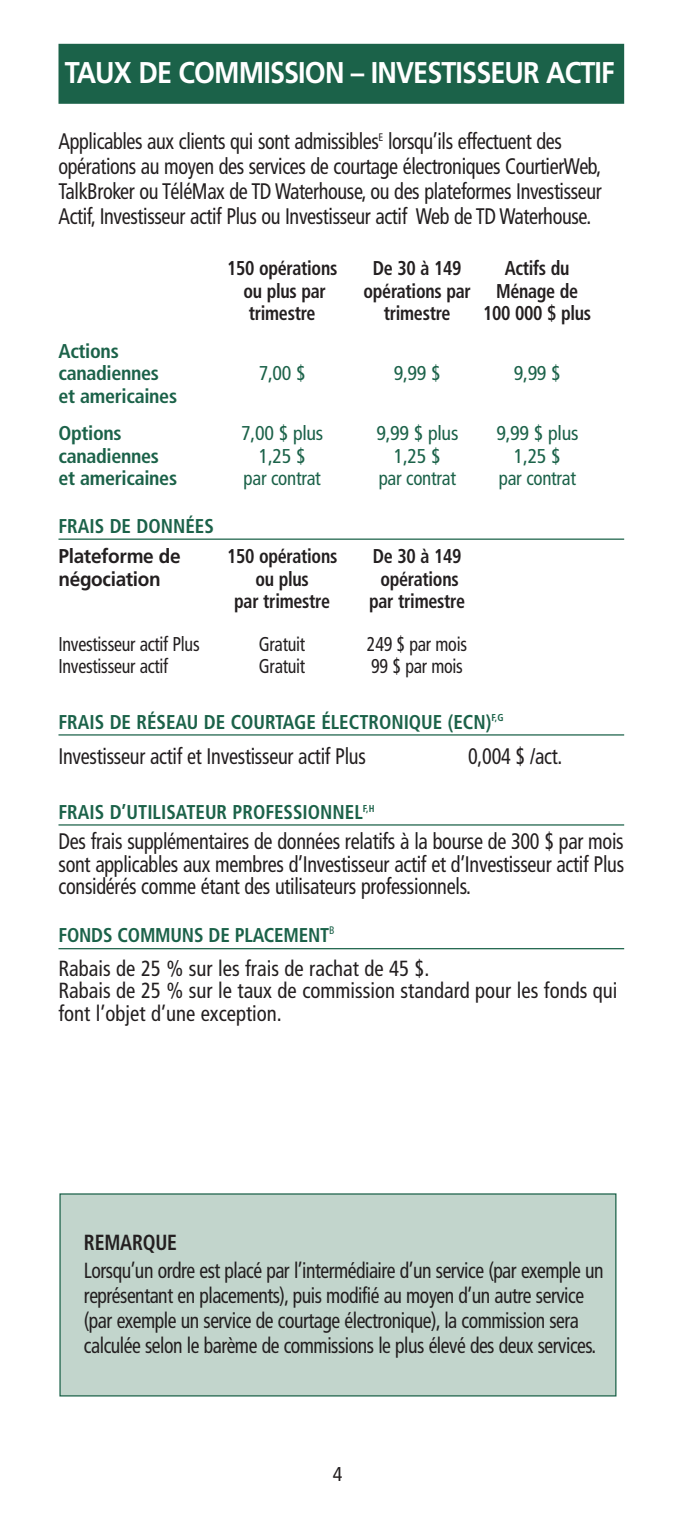
<style>
.page{position:relative;width:675px;height:1530px;background:#fff}
.page>*{position:absolute;margin:0;border:0;box-sizing:border-box;transform-origin:0 0}
.t1{font:700 30px "Frutiger";letter-spacing:-.035em;color:#fff;scale:.9 1}
.t2{font:condensed 22.5px/25px "Frutiger";letter-spacing:-.02em;color:#231f20;scale:.9 1}
.t3{font:condensed 22px/25px "Frutiger";letter-spacing:-.025em;color:#231f20;scale:.9 1}
.t4{font:condensed 22px/22.5px "Frutiger";color:#231f20;scale:.95 1}
.t5{font:700 condensed 22px "Frutiger";letter-spacing:-.01em;color:#231f20;scale:.9 1}
.t6{font:700 condensed 20px "Frutiger";letter-spacing:-.015em;color:#231f20;scale:.9 1}
.t7{font:700 condensed 20px "Frutiger";letter-spacing:-.01em;color:#1b6249;scale:.95 1}
.t8{font:condensed 20px "Frutiger";letter-spacing:-.015em;color:#231f20;scale:.9 1}
.t9{font:700 condensed 20px/22.5px "Frutiger";letter-spacing:-.01em;color:#1b6249}
.t10{font:condensed 20px "Frutiger";letter-spacing:-.015em;color:#1b6249}
.t11{font:condensed 20px "Frutiger";letter-spacing:-.015em;color:#1b6249;scale:.95 1}
.t12{font:700 20px "Frutiger";letter-spacing:-.015em;color:#231f20;scale:.95 1}
.t13{font:condensed 20px "Frutiger";letter-spacing:-.015em;color:#231f20}
</style>
<div class="page">
<div style="left:60px;top:1194px;width:556px;height:202px;background:#c2d5cc"></div>
<div style="left:59px;top:1193px;width:557px;height:204px;border:1px solid #1b6249"></div>
<div style="left:58px;top:44px;width:566px;height:60px;background:#1b6249"></div>
<hr style="left:58px;top:539px;width:566px;height:1px;background:#1b6249">
<hr style="left:58px;top:734px;width:566px;height:2px;background:#1b6249">
<hr style="left:58px;top:824px;width:566px;height:2px;background:#1b6249">
<hr style="left:58px;top:948px;width:566px;height:1px;background:#1b6249">
<h1 class="t1" style="left:65px;top:60px;width:613px">TAUX DE COMMISSION – INVESTISSEUR ACTIF</h1>
<p class="t2" style="left:58px;top:131px;width:605px">Applicables aux clients qui sont admissibles<sup>E</sup> lorsqu’ils effectuent des opérations au moyen des services de courtage électroniques CourtierWeb, TalkBroker ou TéléMax de TD Waterhouse, ou des plateformes Investisseur Actif, Investisseur actif Plus ou Investisseur actif Web de TD Waterhouse.</p>
<p class="t6" style="left:227px;top:260px;width:124px">150 opérations</p>
<p class="t6" style="left:373px;top:260px;width:100px">De 30 à 149</p>
<p class="t6" style="left:505px;top:260px;width:74px">Actifs du</p>
<p class="t6" style="left:243px;top:283px;width:93px">ou plus par</p>
<p class="t6" style="left:364px;top:283px;width:121px">opérations par</p>
<p class="t6" style="left:496px;top:283px;width:93px">Ménage de</p>
<p class="t6" style="left:249px;top:305px;width:76px">trimestre</p>
<p class="t6" style="left:384px;top:305px;width:76px">trimestre</p>
<p class="t6" style="left:483px;top:305px;width:122px">100 000 $ plus</p>
<p class="t9" style="left:58px;top:341px;width:102px">Actions canadiennes</p>
<p class="t10" style="left:259px;top:365px;width:49px">7,00 $</p>
<p class="t10" style="left:394px;top:365px;width:49px">9,99 $</p>
<p class="t10" style="left:514px;top:365px;width:49px">9,99 $</p>
<p class="t9" style="left:58px;top:379px;width:120px;line-height:37.5px">et americaines<br>Options</p>
<p class="t10" style="left:241px;top:425px;width:84px">7,00 $ plus</p>
<p class="t10" style="left:376px;top:425px;width:84px">9,99 $ plus</p>
<p class="t10" style="left:496px;top:425px;width:84px">9,99 $ plus</p>
<p class="t9" style="left:58px;top:446px;width:102px">canadiennes</p>
<p class="t10" style="left:259px;top:448px;width:49px">1,25 $</p>
<p class="t10" style="left:394px;top:448px;width:49px">1,25 $</p>
<p class="t10" style="left:514px;top:448px;width:49px">1,25 $</p>
<p class="t9" style="left:58px;top:469px;width:120px">et americaines</p>
<p class="t11" style="left:244px;top:470px;width:83px">par contrat</p>
<p class="t11" style="left:379px;top:470px;width:83px">par contrat</p>
<p class="t11" style="left:499px;top:470px;width:83px">par contrat</p>
<p class="t7" style="left:58px;top:518px;width:165px">FRAIS DE DONNÉES</p>
<p class="t12" style="left:58px;top:548px;width:130px">Plateforme de</p>
<p class="t6" style="left:227px;top:548px;width:124px">150 opérations</p>
<p class="t6" style="left:373px;top:548px;width:100px">De 30 à 149</p>
<p class="t12" style="left:58px;top:571px;width:109px">négociation</p>
<p class="t6" style="left:256px;top:571px;width:61px">ou plus</p>
<p class="t6" style="left:381px;top:571px;width:88px">opérations</p>
<p class="t6" style="left:234px;top:593px;width:108px">par trimestre</p>
<p class="t6" style="left:369px;top:593px;width:108px">par trimestre</p>
<p class="t8" style="left:58px;top:636px;width:158px">Investisseur actif Plus</p>
<p class="t8" style="left:259px;top:636px;width:53px">Gratuit</p>
<p class="t8" style="left:367px;top:636px;width:113px">249 $ par mois</p>
<p class="t8" style="left:58px;top:658px;width:124px">Investisseur actif</p>
<p class="t8" style="left:259px;top:658px;width:53px">Gratuit</p>
<p class="t8" style="left:371px;top:658px;width:104px">99 $ par mois</p>
<p class="t7" style="left:58px;top:714px;width:470px">FRAIS DE RÉSEAU DE COURTAGE ÉLECTRONIQUE (ECN)<sup>F,G</sup></p>
<p class="t2" style="left:58px;top:745px;width:343px">Investisseur actif et Investisseur actif Plus</p>
<p class="t2" style="left:468px;top:745px;width:106px">0,004 $ /act.</p>
<p class="t7" style="left:58px;top:804px;width:334px">FRAIS D’UTILISATEUR PROFESSIONNEL<sup>F,H</sup></p>
<p class="t2" style="left:58px;top:832px;width:630px;line-height:22.5px;text-align:justify">Des frais supplémentaires de données relatifs à la bourse de 300 $ par mois sont applicables aux membres d’Investisseur actif et d’Investisseur actif Plus considérés comme étant des utilisateurs professionnels.</p>
<p class="t7" style="left:58px;top:927px;width:292px">FONDS COMMUNS DE PLACEMENT<sup>B</sup></p>
<p class="t4" style="left:58px;top:959px;width:590px">Rabais de 25 % sur les frais de rachat de 45 $.<br>Rabais de 25 % sur le taux de commission standard pour les fonds qui font l’objet d’une exception.</p>
<p class="t5" style="left:84px;top:1233px;width:105px">REMARQUE</p>
<p class="t3" style="left:84px;top:1260px;width:579px">Lorsqu’un ordre est placé par l’intermédiaire d’un service (par exemple un représentant en placements), puis modifié au moyen d’un autre service (par exemple un service de courtage électronique), la commission sera calculée selon le barème de commissions le plus élevé des deux services.</p>
<p class="t13" style="left:333px;top:1466px;width:11px">4</p>
</div>
